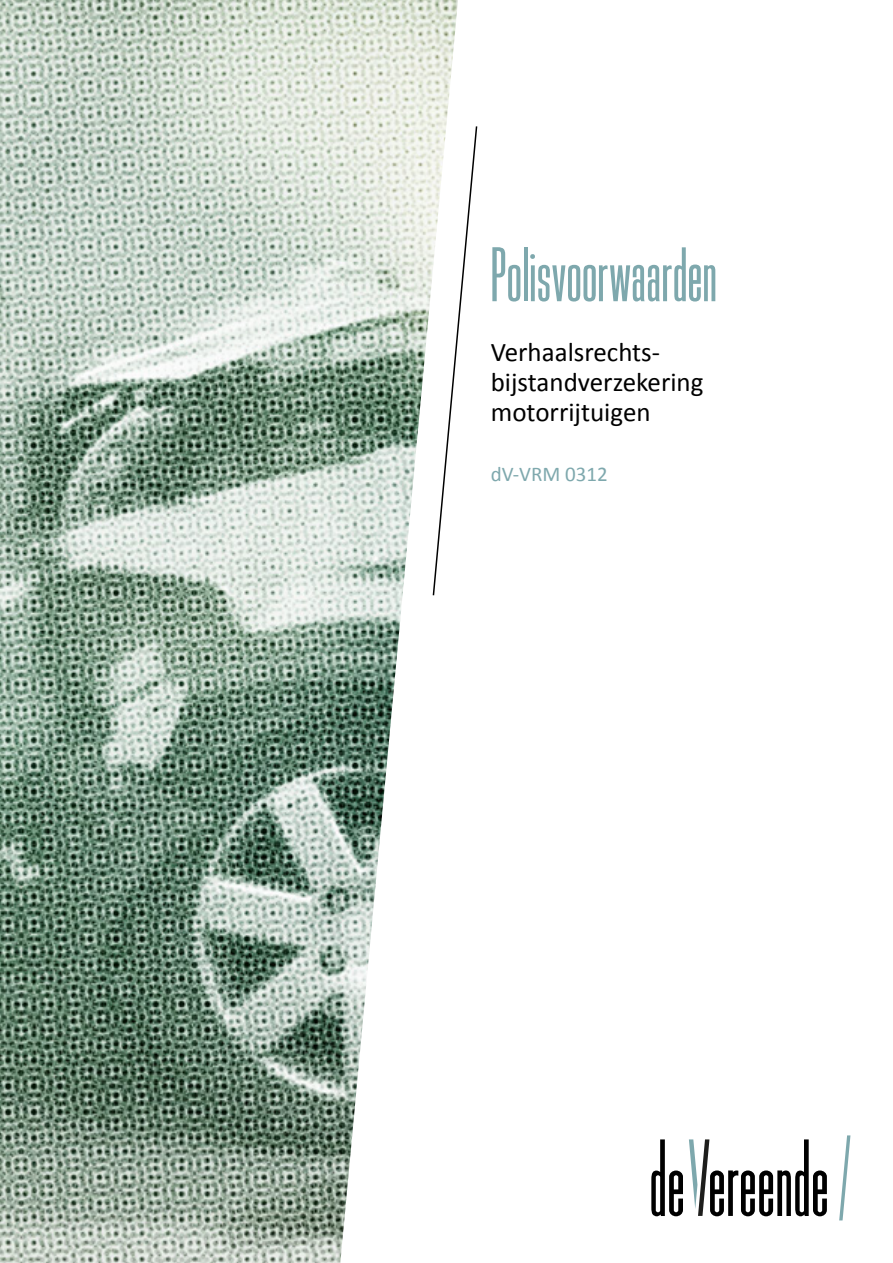
<style>
.page{position:relative;width:893px;height:1263px;background:#fff}
.page>*{position:absolute;margin:0;border:0;box-sizing:border-box;transform-origin:0 0}
.t1{font:81px "Bee Three";color:#7ea8ad}
.t2{font:27px/30px "Calibri";color:#000}
.t3{font:21px "Calibri";color:#7ea8ad}
</style>
<div class="page">
<svg style="left:458px;top:126px;width:20px;height:210px"></svg>
<svg style="left:839px;top:1135px;width:11px;height:85px"></svg>
<svg style="left:651px;top:1139px;width:32px;height:77px"></svg>
<svg style="left:689px;top:1139px;width:138px;height:77px"></svg>
<img style="left:0;top:0;width:458px;height:1263px">
<h1 class="t1" style="left:491px;top:231px;width:228px">Polisvoorwaarden</h1>
<p class="t2" style="left:491px;top:336px;width:214px">Verhaalsrechts&shy;bijstandverzekering motorrijtuigen</p>
<p class="t3" style="left:491px;top:461px;width:118px">dV-VRM 0312</p>
</div>
